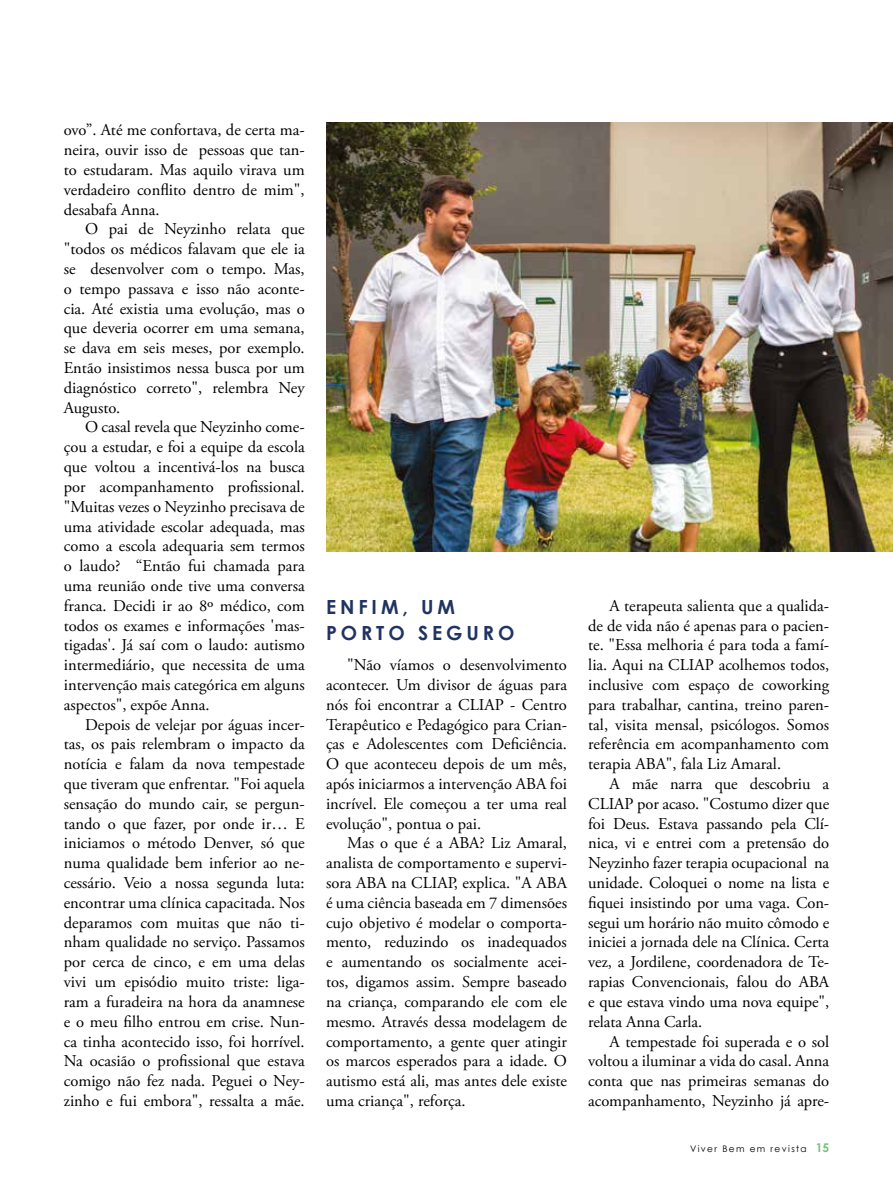
<style>
.page{position:relative;width:893px;height:1191px;background:#fff}
.page>*{position:absolute;margin:0;border:0;box-sizing:border-box;transform-origin:0 0}
.t1{font:700 19.5px/25.5px "Century Gothic";letter-spacing:.2em;color:#203362}
.t2{font:16.5px/19.8px "Adobe Garamond Pro";color:#000;text-align:justify}
.t3{font:9px "Century Gothic";letter-spacing:.15em;color:#000}
.s1{font-weight:700;font-size:12px;color:#7bbf7c}
</style>
<div class="page">
<img style="left:326px;top:123px;width:567px;height:429px">
<p class="t2" style="left:64px;top:121px;width:242px">ovo”. Até me confortava, de certa ma&shy;neira, ouvir isso de pessoas que tan&shy;to estudaram. Mas aquilo virava um verdadeiro conflito dentro de mim", desabafa Anna.</p>
<p class="t2" style="left:64px;top:220px;width:242px;text-indent:21px">O pai de Neyzinho relata que "todos os médicos falavam que ele ia se desenvolver com o tempo. Mas, o tempo passava e isso não aconte&shy;cia. Até existia uma evolução, mas o que deveria ocorrer em uma semana, se dava em seis meses, por exemplo.<br>Então insistimos nessa busca por um diagnóstico correto", relembra Ney Augusto.</p>
<p class="t2" style="left:64px;top:418px;width:242px;text-indent:21px">O casal revela que Neyzinho come&shy;çou a estudar, e foi a equipe da escola que voltou a incentivá-los na busca por acompanhamento profissional. "Muitas vezes o Neyzinho precisava de uma atividade escolar adequada, mas como a escola adequaria sem termos o laudo? “Então fui chamada para uma reunião onde tive uma conversa franca. Decidi ir ao 8º médico, com todos os exames e informações 'mas&shy;tigadas'. Já saí com o laudo: autismo intermediário, que necessita de uma intervenção mais categórica em alguns aspectos", expõe Anna.</p>
<p class="t2" style="left:64px;top:715px;width:242px;text-indent:21px">Depois de velejar por águas incer&shy;tas, os pais relembram o impacto da notícia e falam da nova tempestade que tiveram que enfrentar. "Foi aquela sensação do mundo cair, se pergun&shy;tando o que fazer, por onde ir… E iniciamos o método Denver, só que numa qualidade bem inferior ao ne&shy;cessário. Veio a nossa segunda luta: encontrar uma clínica capacitada. Nos deparamos com muitas que não ti&shy;nham qualidade no serviço. Passamos por cerca de cinco, e em uma delas vivi um episódio muito triste: liga&shy;ram a furadeira na hora da anamnese e o meu filho entrou em crise. Nun&shy;ca tinha acontecido isso, foi horrível.<br>Na ocasião o profissional que estava comigo não fez nada. Peguei o Ney&shy;zinho e fui embora", ressalta a mãe.</p>
<p class="t1" style="left:326px;top:594px;width:190px">ENFIM, UM<br>PORTO SEGURO</p>
<p class="t2" style="left:326px;top:655px;width:242px;text-indent:21px">"Não víamos o desenvolvimento acontecer. Um divisor de águas para nós foi encontrar a CLIAP - Centro Terapêutico e Pedagógico para Crian&shy;ças e Adolescentes com Deficiência.<br>O que aconteceu depois de um mês, após iniciarmos a intervenção ABA foi incrível. Ele começou a ter uma real evolução", pontua o pai.</p>
<p class="t2" style="left:326px;top:834px;width:242px;text-indent:21px">Mas o que é a ABA? Liz Amaral, analista de comportamento e supervi&shy;sora ABA na CLIAP, explica. "A ABA é uma ciência baseada em 7 dimensões cujo objetivo é modelar o comporta&shy;mento, reduzindo os inadequados e aumentando os socialmente acei&shy;tos, digamos assim. Sempre baseado na criança, comparando ele com ele mesmo. Através dessa modelagem de comportamento, a gente quer atingir os marcos esperados para a idade. O autismo está ali, mas antes dele existe uma criança", reforça.</p>
<p class="t2" style="left:588px;top:596px;width:242px;text-indent:21px">A terapeuta salienta que a qualida&shy;de de vida não é apenas para o pacien&shy;te. "Essa melhoria é para toda a famí&shy;lia. Aqui na CLIAP acolhemos todos, inclusive com espaço de coworking para trabalhar, cantina, treino paren&shy;tal, visita mensal, psicólogos. Somos referência em acompanhamento com terapia ABA", fala Liz Amaral.</p>
<p class="t2" style="left:588px;top:774px;width:242px;text-indent:21px">A mãe narra que descobriu a CLIAP por acaso. "Costumo dizer que foi Deus. Estava passando pela Clí&shy;nica, vi e entrei com a pretensão do Neyzinho fazer terapia ocupacional na unidade. Coloquei o nome na lista e fiquei insistindo por uma vaga. Con&shy;segui um horário não muito cômodo e iniciei a jornada dele na Clínica. Certa vez, a Jordilene, coordenadora de Te&shy;rapias Convencionais, falou do ABA e que estava vindo uma nova equipe", relata Anna Carla.</p>
<p class="t2" style="left:588px;top:1032px;width:242px;text-indent:21px">A tempestade foi superada e o sol voltou a iluminar a vida do casal. Anna conta que nas primeiras semanas do acompanhamento, Neyzinho já apre-</p>
<p class="t3" style="left:690px;top:1142px;width:141px">Viver Bem em revista <span class="s1">15</span></p>
</div>
